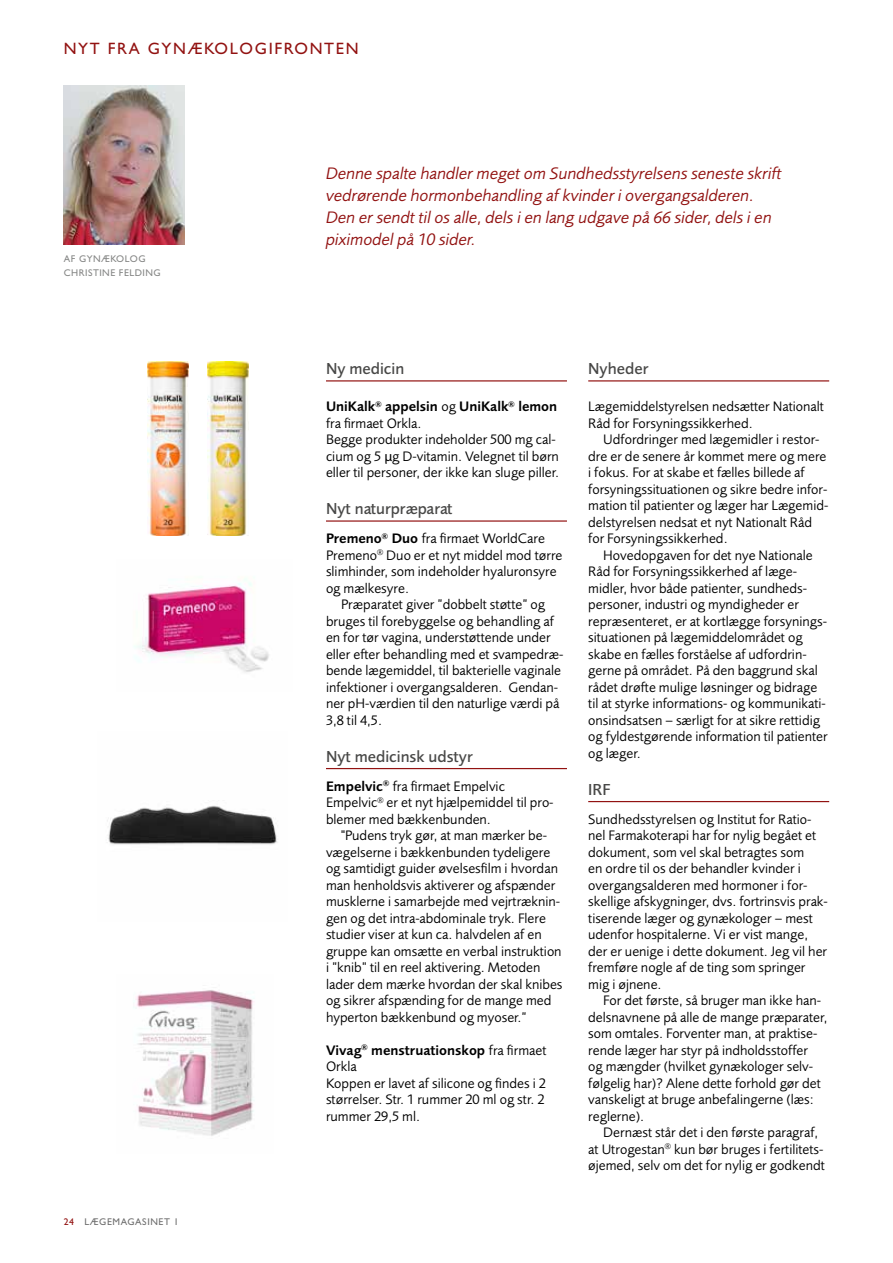
<style>
.page{position:relative;width:893px;height:1263px;background:#fff}
.page>*{position:absolute;margin:0;border:0;box-sizing:border-box;transform-origin:0 0}
.t1{font:italic 17.25px/21.8px "Foundry Sans";color:#921211}
.t2{font:500 16.5px "Foundry Sans";color:#484847}
.t3{font:16.5px "Gill Sans Std";letter-spacing:.1em;color:#921211}
.t4{font:14.25px/16.5px "Foundry Sans";color:#000}
.t5{font:9.75px/14.2px "Gill Sans Std";letter-spacing:.05em;color:#868786}
.t6{font:9.75px "Gill Sans Std";letter-spacing:.06em;color:#6e6e6e}
.s1{color:#921211}
.s2{font-weight:600}
.s3{font-family:"Myriad Pro"}
</style>
<div class="page">
<img style="left:64px;top:85px;width:121px;height:159px">
<hr style="left:326px;top:380px;width:241px;height:1px;background:#921211">
<hr style="left:326px;top:520px;width:241px;height:2px;background:#921211">
<hr style="left:326px;top:768px;width:241px;height:1px;background:#921211">
<hr style="left:588px;top:380px;width:241px;height:1px;background:#921211">
<hr style="left:588px;top:801px;width:241px;height:1px;background:#921211">
<img style="left:133px;top:990px;width:121px;height:146px">
<img style="left:107px;top:805px;width:170px;height:40px">
<img style="left:134px;top:578px;width:135px;height:95px">
<img style="left:148px;top:362px;width:40px;height:174px">
<img style="left:208px;top:362px;width:40px;height:174px">
<p class="t3" style="left:64px;top:39px;width:296px">NYT FRA GYNÆKOLOGIFRONTEN</p>
<p class="t5" style="left:64px;top:251px;width:98px">AF GYNÆKOLOG<br>CHRISTINE FELDING</p>
<p class="t6" style="left:64px;top:1216px;width:116px"><span class="s1">24</span> LÆGEMAGASINET 1</p>
<p class="t1" style="left:326px;top:163px;width:457px">Denne spalte handler meget om Sundhedsstyrelsens seneste skrift vedrørende hormonbehandling af kvinder i overgangsalderen.<br>Den er sendt til os alle, dels i en lang udgave på 66 sider, dels i en piximodel på 10 sider.</p>
<p class="t2" style="left:326px;top:359px;width:80px">Ny medicin</p>
<p class="t4" style="left:326px;top:398px;width:235px"><span class="s2">UniKalk</span><sup>®</sup> <span class="s2">appelsin</span> og <span class="s2">UniKalk</span><sup>®</sup> <span class="s2">lemon </span>fra firmaet Orkla.<br>Begge produkter indeholder 500 mg cal&shy;cium og 5 <span class="s3">µ</span>g D-vitamin. Velegnet til børn eller til personer, der ikke kan sluge piller.</p>
<p class="t2" style="left:326px;top:499px;width:128px">Nyt naturpræparat</p>
<p class="t4" style="left:326px;top:530px;width:238px"><span class="s2">Premeno</span><sup>®</sup> <span class="s2">Duo</span> fra firmaet WorldCare<br>Premeno<sup>®</sup> Duo er et nyt middel mod tørre slimhinder, som indeholder hyaluronsyre og mælkesyre.</p>
<p class="t4" style="left:326px;top:596px;width:239px;text-indent:15px">Præparatet giver ”dobbelt støtte” og bruges til forebyggelse og behandling af en for tør vagina, understøttende under eller efter behandling med et svampedræ&shy;bende lægemiddel, til bakterielle vaginale infektioner i overgangsalderen. Gendan&shy;ner pH-værdien til den naturlige værdi på 3,8 til 4,5.</p>
<p class="t2" style="left:326px;top:747px;width:148px">Nyt medicinsk udstyr</p>
<p class="t4" style="left:326px;top:778px;width:229px"><span class="s2">Empelvic</span><sup>®</sup> fra firmaet Empelvic<br>Empelvic<sup>®</sup> er et nyt hjælpemiddel til pro&shy;blemer med bækkenbunden.</p>
<p class="t4" style="left:326px;top:827px;width:238px;text-indent:15px">"Pudens tryk gør, at man mærker be&shy;vægelserne i bækkenbunden tydeligere og samtidigt guider øvelsesfilm i hvordan man henholdsvis aktiverer og afspænder musklerne i samarbejde med vejrtræknin&shy;gen og det intra-abdominale tryk. Flere studier viser at kun ca. halvdelen af en gruppe kan omsætte en verbal instruktion i ”knib” til en reel aktivering. Metoden lader dem mærke hvordan der skal knibes og sikrer afspænding for de mange med hyperton bækkenbund og myoser.”</p>
<p class="t4" style="left:326px;top:1042px;width:222px"><span class="s2">Vivag</span><sup>®</sup> <span class="s2">menstruationskop</span> fra firmaet<br>Orkla<br>Koppen er lavet af silicone og findes i 2 størrelser. Str. 1 rummer 20 ml og str. 2 rummer 29,5 ml.</p>
<p class="t2" style="left:588px;top:359px;width:62px">Nyheder</p>
<p class="t4" style="left:588px;top:398px;width:237px">Lægemiddelstyrelsen nedsætter Nationalt<br>Råd for Forsyningssikkerhed.</p>
<p class="t4" style="left:588px;top:431px;width:242px;text-indent:15px">Udfordringer med lægemidler i restor&shy;dre er de senere år kommet mere og mere i fokus. For at skabe et fælles billede af forsyningssituationen og sikre bedre infor&shy;mation til patienter og læger har Lægemid&shy;delstyrelsen nedsat et nyt Nationalt Råd for Forsyningssikkerhed.</p>
<p class="t4" style="left:588px;top:547px;width:241px;text-indent:15px">Hovedopgaven for det nye Nationale Råd for Forsyningssikkerhed af læge&shy;midler, hvor både patienter, sundheds&shy;personer, industri og myndigheder er repræsenteret, er at kortlægge forsynings&shy;situationen på lægemiddelområdet og skabe en fælles forståelse af udfordrin&shy;gerne på området. På den baggrund skal rådet drøfte mulige løsninger og bidrage til at styrke informations- og kommunikati&shy;onsindsatsen – særligt for at sikre rettidig og fyldestgørende information til patienter og læger.</p>
<p class="t2" style="left:588px;top:780px;width:24px">IRF</p>
<p class="t4" style="left:588px;top:811px;width:241px">Sundhedsstyrelsen og Institut for Ratio&shy;nel Farmakoterapi har for nylig begået et dokument, som vel skal betragtes som<br>en ordre til os der behandler kvinder i overgangsalderen med hormoner i for&shy;skellige afskygninger, dvs. fortrinsvis prak&shy;tiserende læger og gynækologer – mest udenfor hospitalerne. Vi er vist mange, der er uenige i dette dokument. Jeg vil her fremføre nogle af de ting som springer mig i øjnene.</p>
<p class="t4" style="left:588px;top:992px;width:241px;text-indent:15px">For det første, så bruger man ikke han&shy;delsnavnene på alle de mange præparater, som omtales. Forventer man, at praktise&shy;rende læger har styr på indholdsstoffer<br>og mængder (hvilket gynækologer selv&shy;følgelig har)? Alene dette forhold gør det vanskeligt at bruge anbefalingerne (læs: reglerne).</p>
<p class="t4" style="left:588px;top:1124px;width:238px;text-align:center">Dernæst står det i den første paragraf,<br>at Utrogestan<sup>®</sup> kun bør bruges i fertilitets&shy;øjemed, selv om det for nylig er godkendt</p>
</div>
